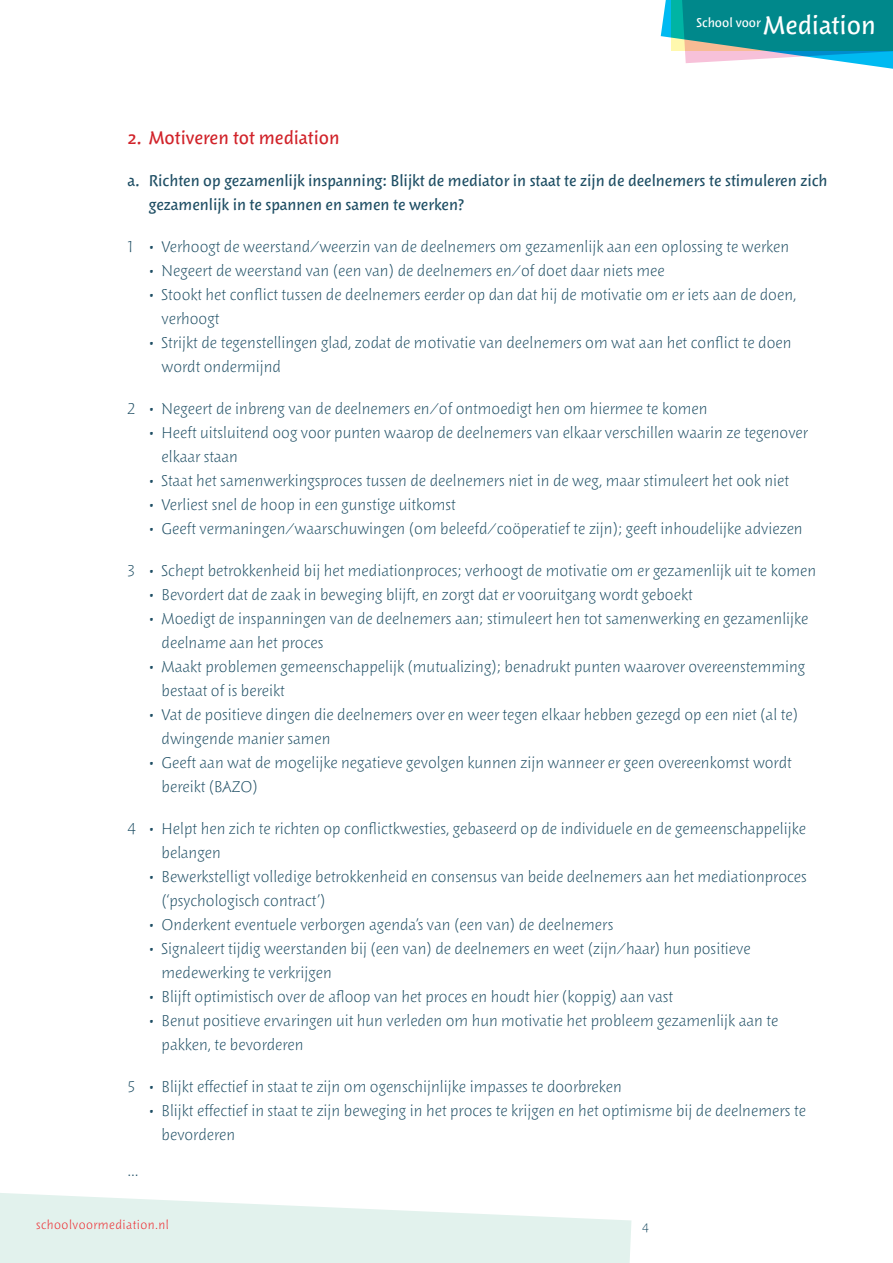
<style>
.page{position:relative;width:893px;height:1263px;background:#fff}
.page>*{position:absolute;margin:0;border:0;box-sizing:border-box;transform-origin:0 0}
.t1{font:500 21px "Woodland ITC";color:#d1232a}
.t2{font:300 18px/24px "Woodland ITC";color:#1e4e64}
.t3{font:500 18px/24px "Woodland ITC";color:#1e4e64}
.t4{font:500 14.7px "Woodland ITC";color:#fff}
.t5{font:300 14.25px "Woodland ITC";letter-spacing:.03em;color:#ee1d23}
.t6{font:300 14.25px "Woodland ITC";color:#1e4e64}
.s1{font-size:29.4px}
</style>
<div class="page">
<svg style="left:661px;top:0;width:232px;height:69px"></svg>
<svg style="left:671px;top:0;width:222px;height:51px;background:#0e8d8c"></svg>
<svg style="left:0;top:1193px;width:631px;height:70px"></svg>
<p class="t4" style="left:696px;top:15px;width:181px">School voor <span class="s1">Mediation</span></p>
<p class="t1" style="left:128px;top:127px;width:213px">2. Motiveren tot mediation</p>
<p class="t3" style="left:149px;top:168px;width:680px;text-indent:-21px">a. Richten op gezamenlijk inspanning: Blijkt de mediator in staat te zijn de deelnemers te stimuleren zich gezamenlijk in te spannen en samen te werken?</p>
<p class="t2" style="left:128px;top:234px;width:663px">+ • Verhoogt de weerstand/weerzin van de deelnemers om gezamenlijk aan een oplossing te werken</p>
<p class="t2" style="left:149px;top:258px;width:518px">• Negeert de weerstand van (een van) de deelnemers en/of doet daar niets mee</p>
<p class="t2" style="left:162px;top:282px;width:636px;text-indent:-13px">• Stookt het conflict tussen de deelnemers eerder op dan dat hij de motivatie om er iets aan de doen, verhoogt</p>
<p class="t2" style="left:162px;top:330px;width:631px;text-indent:-13px">• Strijkt de tegenstellingen glad, zodat de motivatie van deelnemers om wat aan het conflict te doen wordt ondermijnd</p>
<p class="t2" style="left:128px;top:396px;width:581px">&lt; • Negeert de inbreng van de deelnemers en/of ontmoedigt hen om hiermee te komen</p>
<p class="t2" style="left:162px;top:420px;width:648px;text-indent:-13px">• Heeft uitsluitend oog voor punten waarop de deelnemers van elkaar verschillen waarin ze tegenover elkaar staan</p>
<p class="t2" style="left:149px;top:468px;width:642px">• Staat het samenwerkingsproces tussen de deelnemers niet in de weg, maar stimuleert het ook niet</p>
<p class="t2" style="left:149px;top:492px;width:309px">• Verliest snel de hoop in een gunstige uitkomst</p>
<p class="t2" style="left:149px;top:516px;width:655px">• Geeft vermaningen/waarschuwingen (om beleefd/coöperatief te zijn); geeft inhoudelijke adviezen</p>
<p class="t2" style="left:128px;top:558px;width:690px">= • Schept betrokkenheid bij het mediationproces; verhoogt de motivatie om er gezamenlijk uit te komen</p>
<p class="t2" style="left:149px;top:582px;width:545px">• Bevordert dat de zaak in beweging blijft, en zorgt dat er vooruitgang wordt geboekt</p>
<p class="t2" style="left:162px;top:606px;width:648px;text-indent:-13px">• Moedigt de inspanningen van de deelnemers aan; stimuleert hen tot samenwerking en gezamenlijke deelname aan het proces</p>
<p class="t2" style="left:162px;top:654px;width:645px;text-indent:-13px">• Maakt problemen gemeenschappelijk (mutualizing); benadrukt punten waarover overeenstemming bestaat of is bereikt</p>
<p class="t2" style="left:162px;top:702px;width:638px;text-indent:-13px">• Vat de positieve dingen die deelnemers over en weer tegen elkaar hebben gezegd op een niet (al te) dwingende manier samen</p>
<p class="t2" style="left:162px;top:750px;width:632px;text-indent:-13px">• Geeft aan wat de mogelijke negatieve gevolgen kunnen zijn wanneer er geen overeenkomst wordt bereikt (BAZO)</p>
<p class="t2" style="left:162px;top:816px;width:646px;text-indent:-34px">&gt; • Helpt hen zich te richten op conflictkwesties, gebaseerd op de individuele en de gemeenschappelijke belangen</p>
<p class="t2" style="left:162px;top:864px;width:647px;text-indent:-13px">• Bewerkstelligt volledige betrokkenheid en consensus van beide deelnemers aan het mediationproces (‘psychologisch contract’)</p>
<p class="t2" style="left:149px;top:912px;width:466px">• Onderkent eventuele verborgen agenda’s van (een van) de deelnemers</p>
<p class="t2" style="left:162px;top:936px;width:591px;text-indent:-13px">• Signaleert tijdig weerstanden bij (een van) de deelnemers en weet (zijn/haar) hun positieve medewerking te verkrijgen</p>
<p class="t2" style="left:149px;top:984px;width:526px">• Blijft optimistisch over de afloop van het proces en houdt hier (koppig) aan vast</p>
<p class="t2" style="left:162px;top:1008px;width:618px;text-indent:-13px">• Benut positieve ervaringen uit hun verleden om hun motivatie het probleem gezamenlijk aan te pakken, te bevorderen</p>
<p class="t2" style="left:128px;top:1074px;width:496px">^ • Blijkt effectief in staat te zijn om ogenschijnlijke impasses te doorbreken</p>
<p class="t2" style="left:162px;top:1098px;width:646px;text-indent:-13px">• Blijkt effectief in staat te zijn beweging in het proces te krijgen en het optimisme bij de deelnemers te bevorderen</p>
<p class="t2" style="left:128px;top:1158px;width:12px">...</p>
<p class="t5" style="left:36px;top:1218px;width:134px">schoolvoormediation.nl</p>
<p class="t6" style="left:642px;top:1218px;width:8px">4</p>
</div>
